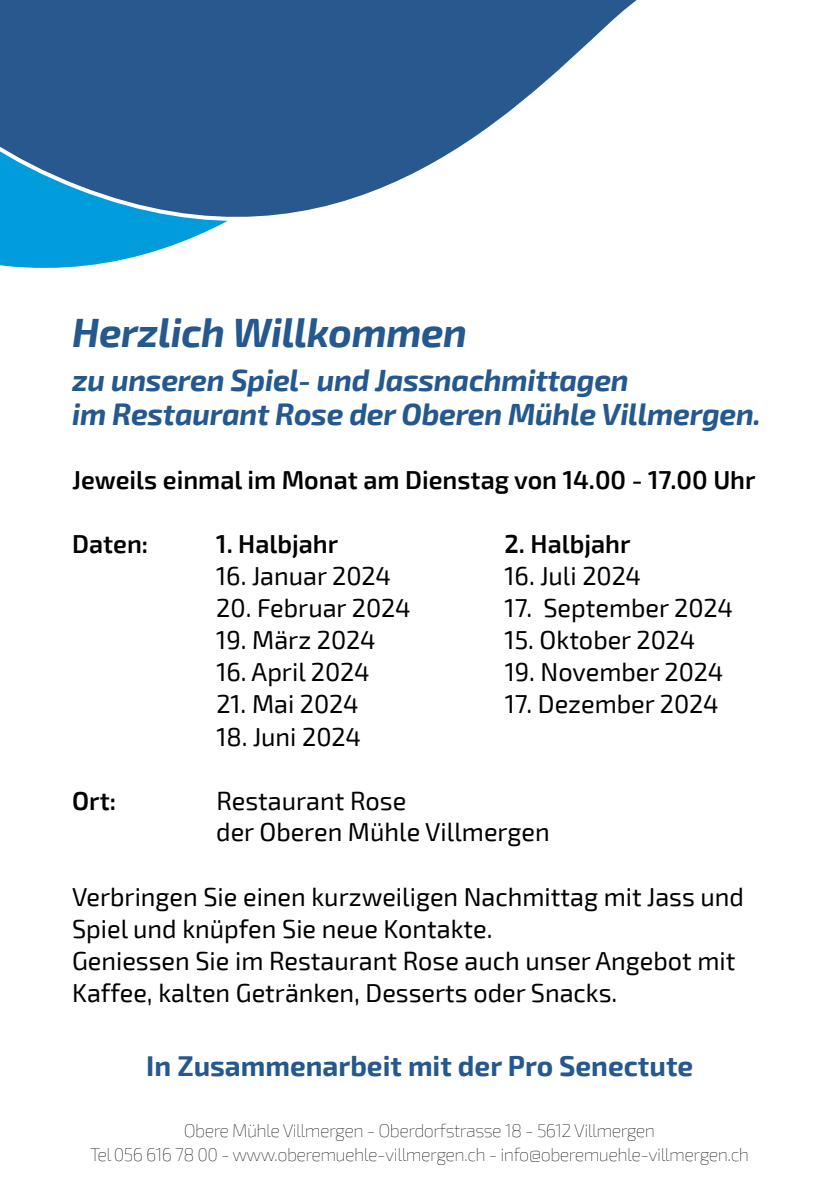
<style>
.page{position:relative;width:840px;height:1191px;background:#fff}
.page>*{position:absolute;margin:0;border:0;box-sizing:border-box;transform-origin:0 0}
.t1{font:italic 700 40px "Exo 2";letter-spacing:-.01em;color:#24588e}
.t2{font:italic 700 30px/34px "Exo 2";letter-spacing:-.01em;color:#24588e}
.t3{font:700 28px "Exo 2";color:#24588e}
.t4{font:26px/32px "Exo 2";color:#000}
.t5{font:600 26px "Exo 2";color:#000}
.t6{font:100 18px/24px "Exo 2";letter-spacing:-.03em;color:#000;text-align:center}
</style>
<div class="page">
<svg style="left:0;top:0;width:637px;height:268px"></svg>
<h1 class="t1" style="left:72px;top:309px;width:396px">Herzlich Willkommen</h1>
<p class="t2" style="left:72px;top:364px;width:690px">zu unseren Spiel- und Jassnachmittagen<br>im Restaurant Rose der Oberen Mühle Villmergen.</p>
<p class="t5" style="left:72px;top:465px;width:684px">Jeweils einmal im Monat am Dienstag von 14.00 - 17.00 Uhr</p>
<p class="t5" style="left:72px;top:529px;width:78px">Daten:</p>
<p class="t5" style="left:216px;top:529px;width:123px">1. Halbjahr</p>
<p class="t5" style="left:504px;top:529px;width:127px">2. Halbjahr</p>
<p class="t4" style="left:216px;top:561px;width:176px">16. Januar 2024</p>
<p class="t4" style="left:504px;top:561px;width:138px">16. Juli 2024</p>
<p class="t4" style="left:216px;top:593px;width:196px">20. Februar 2024</p>
<p class="t4" style="left:504px;top:593px;width:230px">17. September 2024</p>
<p class="t4" style="left:216px;top:625px;width:161px">19. März 2024</p>
<p class="t4" style="left:504px;top:625px;width:192px">15. Oktober 2024</p>
<p class="t4" style="left:216px;top:657px;width:155px">16. April 2024</p>
<p class="t4" style="left:504px;top:657px;width:220px">19. November 2024</p>
<p class="t4" style="left:216px;top:689px;width:144px">21. Mai 2024</p>
<p class="t4" style="left:504px;top:689px;width:215px">17. Dezember 2024</p>
<p class="t4" style="left:216px;top:721px;width:146px">18. Juni 2024</p>
<p class="t5" style="left:72px;top:785px;width:45px">Ort:</p>
<p class="t4" style="left:216px;top:785px;width:335px">Restaurant Rose<br>der Oberen Mühle Villmergen</p>
<p class="t4" style="left:72px;top:881px;width:673px">Verbringen Sie einen kurzweiligen Nachmittag mit Jass und Spiel und knüpfen Sie neue Kontakte.<br>Geniessen Sie im Restaurant Rose auch unser Angebot mit Kaffee, kalten Getränken, Desserts oder Snacks.</p>
<p class="t3" style="left:146px;top:1049px;width:548px">In Zusammenarbeit mit der Pro Senectute</p>
<p class="t6" style="left:90px;top:1119px;width:660px">Obere Mühle Villmergen - Oberdorfstrasse 18 - 5612 Villmergen<br>Tel 056 616 78 00 - www.oberemuehle-villmergen.ch - info@oberemuehle-villmergen.ch</p>
</div>
